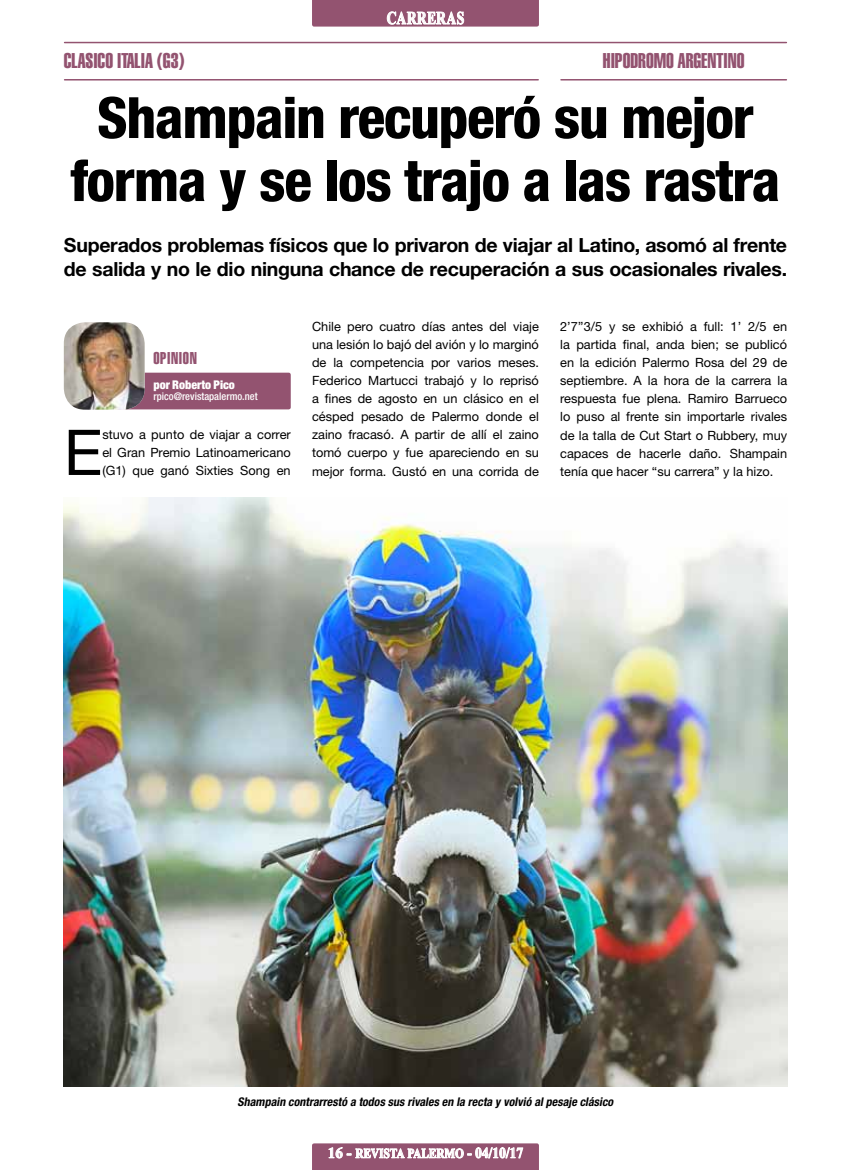
<style>
.page{position:relative;width:851px;height:1170px;background:#fff}
.page>*{position:absolute;margin:0;border:0;box-sizing:border-box;transform-origin:0 0}
.t1{font:63.15px "Helvetica Neue LT Std";color:#000}
.t2{font:800 condensed 57px/63px "Helvetica Neue LT Std";letter-spacing:-.02em;color:#000;text-align:center}
.t3{font:21px "Helvetica LT Std Extra Comp";color:#935370}
.t4{font:700 19.5px/24px "Helvetica Neue LT Std";letter-spacing:-.015em;color:#000}
.t5{font:700 18px "Times New Roman";letter-spacing:.04em;color:#fff;scale:.75 1}
.t6{font:16.8px "Helvetica LT Std Extra Comp";letter-spacing:.035em;color:#935370}
.t7{font:700 13.5px "Times New Roman";color:#fff;scale:.83 1}
.t8{font:12.75px/18px "Helvetica Neue LT Std";color:#000;text-align:justify}
.t9{font:italic 700 condensed 12px "Helvetica Neue LT Std";color:#000}
.t10{font:900 condensed 12px "Helvetica Neue LT Std";color:#fff}
.t11{font:500 condensed 10.5px "Helvetica Neue LT Std";color:#fff}
.s1{font-size:15px}
</style>
<div class="page">
<hr style="left:65px;top:79px;width:473px;height:1px;background:#935370">
<hr style="left:65px;top:42px;width:721px;height:1px;background:#935370">
<hr style="left:561px;top:79px;width:225px;height:1px;background:#935370">
<svg style="left:312px;top:0;width:227px;height:27px;background:#9c627d"></svg>
<svg style="left:312px;top:1143px;width:227px;height:26px;background:#a67189"></svg>
<img style="left:64px;top:497px;width:723px;height:589px">
<div style="left:114px;top:372px;width:177px;height:37px;background:#935370;border-radius:2px"></div>
<img style="left:64px;top:322px;width:81px;height:87px">
<h3 class="t5" style="left:386px;top:6px;width:105px">CARRERAS</h3>
<h3 class="t3" style="left:64px;top:48px;width:122px">CLASICO ITALIA (G3)</h3>
<h3 class="t3" style="left:602px;top:48px;width:143px">HIPODROMO ARGENTINO</h3>
<h2 class="t2" style="left:71px;top:85px;width:711px">Shampain recuperó su mejor forma y se los trajo a las rastra</h2>
<h3 class="t4" style="left:64px;top:233px;width:724px">Superados problemas físicos que lo privaron de viajar al Latino, asomó al frente de salida y no le dio ninguna chance de recuperación a sus ocasionales rivales.</h3>
<h3 class="t6" style="left:153px;top:348px;width:45px">OPINION</h3>
<p class="t10" style="left:153px;top:377px;width:83px">por Roberto Pico</p>
<p class="t11" style="left:153px;top:390px;width:106px">rpico@revistapalermo.net</p>
<h1 class="t1" style="left:64px;top:415px;width:40px">E</h1>
<p class="t8" style="left:102px;top:425px;width:190px">stuvo a punto de viajar a correr el Gran Premio Latinoamericano (G1) que ganó Sixties Song en</p>
<p class="t8" style="left:312px;top:317px;width:228px">Chile pero cuatro días antes del viaje una lesión lo bajó del avión y lo marginó de la competencia por varios meses.<br>Federico Martucci trabajó y lo reprisó a fines de agosto en un clásico en el césped pesado de Palermo donde el zaino fracasó. A partir de allí el zaino tomó cuerpo y fue apareciendo en su mejor forma. Gustó en una corrida de</p>
<p class="t8" style="left:560px;top:318px;width:228px">2’7’’3/5 y se exhibió a full: 1’ 2/5 en la partida final, anda bien; se publicó en la edición Palermo Rosa del 29 de septiembre. A la hora de la carrera la respuesta fue plena. Ramiro Barrueco lo puso al frente sin importarle rivales de la talla de Cut Start o Rubbery, muy capaces de hacerle daño. Shampain tenía que hacer “su carrera” y la hizo.</p>
<p class="t9" style="left:237px;top:1094px;width:380px">Shampain contrarrestó a todos sus rivales en la recta y volvió alpesaje clásico</p>
<p class="t7" style="left:328px;top:1143px;width:237px"><span class="s1">16 -</span> REVISTA PALERMO <span class="s1">- 04/10/17</span></p>
</div>
